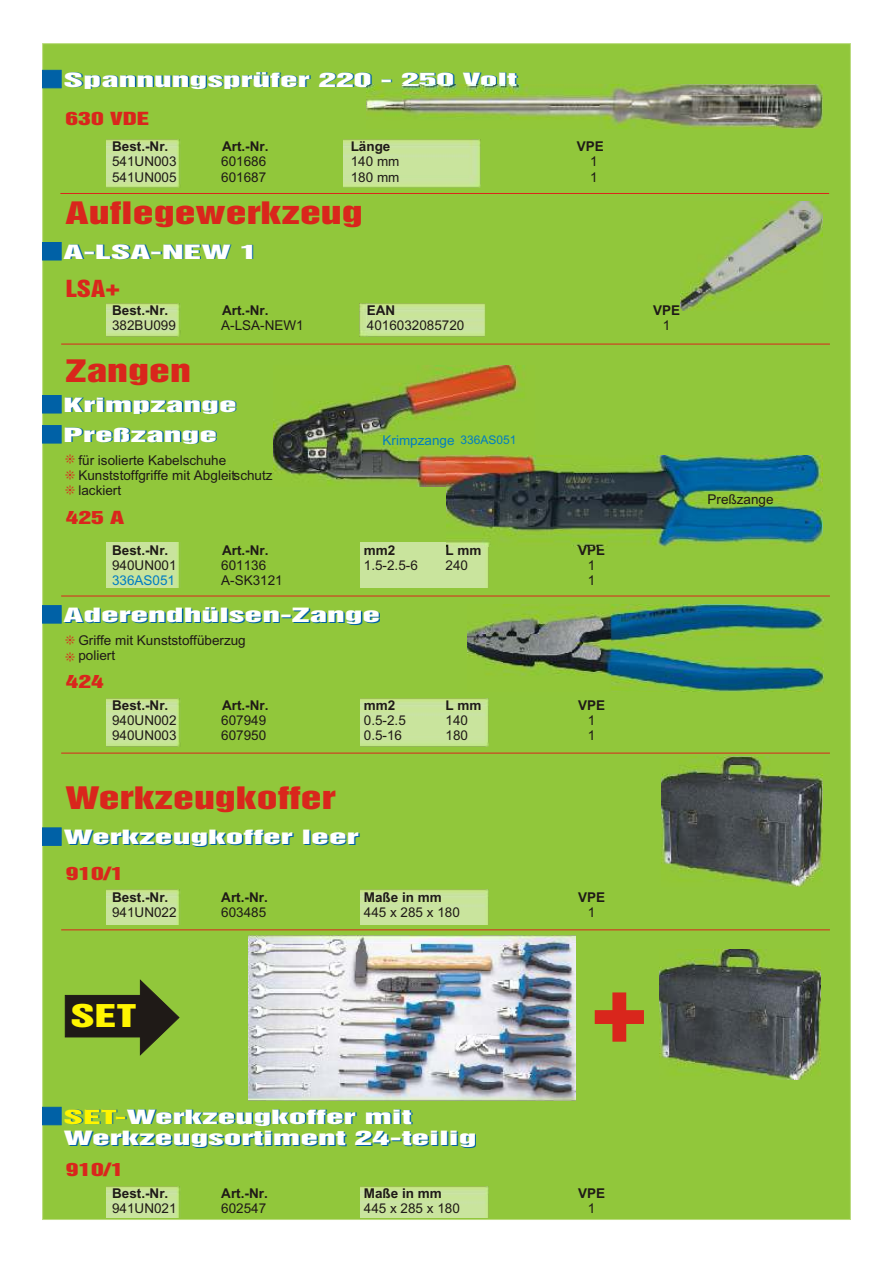
<style>
.page{position:relative;width:894px;height:1263px;background:#fff}
.page>*{position:absolute;margin:0;border:0;box-sizing:border-box;transform-origin:0 0}
.t1{font:97.35px "Switzerland Inserat";color:#d9261c}
.t2{font:28.65px "Switzerland Inserat";color:#fff500;scale:1.53 1}
.t3{font:28.35px "Switzerland Inserat";color:#d9261c;scale:1.48 1}
.t4{font:21.45px "Switzerland Inserat";color:#d9261c;scale:1.18 1}
.t5{font:18px/21.6px "Switzerland Inserat";color:#fff;scale:1.97 1}
.t6{font:16.5px "Switzerland Inserat";color:#d9261c;scale:1.54 1}
.t7{font:13.5px/15.1px "Arial";color:#1f1a17}
.t8{font:700 13.5px "Arial";color:#1f1a17}
.t9{font:13.5px "Arial";color:#007dc2}
.t10{font:12px "Arial";color:#007dc2}
.s1{color:#fff500}
</style>
<div class="page">
<div style="left:42px;top:43px;width:809px;height:1177px;background:#91c73b;border:1px solid #badb7d"></div>
<div style="left:42px;top:425px;width:19px;height:18px;background:#0061a6"></div>
<div style="left:42px;top:605px;width:19px;height:18px;background:#0061a6"></div>
<div style="left:42px;top:828px;width:19px;height:18px;background:#0061a6"></div>
<div style="left:42px;top:1107px;width:19px;height:18px;background:#0061a6"></div>
<hr style="left:61px;top:596px;width:769px;height:1px;background:#d9261c">
<hr style="left:61px;top:753px;width:769px;height:1px;background:#d9261c">
<hr style="left:61px;top:930px;width:769px;height:1px;background:#d9261c">
<div style="left:107px;top:543px;width:72px;height:44px;background:#c9e49d"></div>
<img style="left:107px;top:698px;width:74px;height:49px">
<img style="left:107px;top:890px;width:74px;height:35px">
<img style="left:107px;top:1186px;width:74px;height:32px">
<div style="left:360px;top:543px;width:129px;height:44px;background:#c9e49d"></div>
<img style="left:360px;top:698px;width:129px;height:49px">
<img style="left:360px;top:890px;width:129px;height:35px">
<img style="left:360px;top:1186px;width:129px;height:32px">
<img style="left:468px;top:604px;width:355px;height:88px">
<img style="left:248px;top:936px;width:328px;height:165px">
<div style="left:65px;top:995px;width:76px;height:42px;background:#1f1a17"></div>
<svg style="left:140px;top:980px;width:39px;height:75px"></svg>
<div style="left:42px;top:242px;width:19px;height:18px;background:#0061a6"></div>
<hr style="left:60px;top:193px;width:769px;height:1px;background:#d9261c">
<img style="left:107px;top:304px;width:74px;height:32px">
<img style="left:359px;top:304px;width:126px;height:32px">
<img style="left:680px;top:201px;width:143px;height:110px">
<div style="left:42px;top:70px;width:19px;height:18px;background:#0061a6"></div>
<img style="left:107px;top:139px;width:74px;height:48px">
<img style="left:344px;top:139px;width:136px;height:48px">
<img style="left:367px;top:84px;width:456px;height:45px">
<hr style="left:61px;top:344px;width:769px;height:1px;background:#d9261c">
<img style="left:274px;top:365px;width:251px;height:121px">
<div style="left:42px;top:395px;width:19px;height:18px;background:#0061a6"></div>
<img style="left:446px;top:455px;width:377px;height:92px">
<img style="left:662px;top:757px;width:161px;height:130px">
<img style="left:660px;top:950px;width:161px;height:130px">
<h3 class="t5" style="left:64px;top:70px;width:232px">Spannungsprüfer 220 - 250 Volt</h3>
<p class="t6" style="left:66px;top:111px;width:56px">630 VDE</p>
<p class="t8" style="left:112px;top:142px;width:58px">Best.-Nr.</p>
<p class="t8" style="left:222px;top:142px;width:48px">Art.-Nr.</p>
<p class="t8" style="left:351px;top:142px;width:41px">Länge</p>
<p class="t8" style="left:577px;top:142px;width:29px">VPE</p>
<p class="t7" style="left:112px;top:155px;width:66px">541UN003</p>
<p class="t7" style="left:221px;top:155px;width:47px">601686</p>
<p class="t7" style="left:351px;top:155px;width:50px">140 mm</p>
<p class="t7" style="left:590px;top:155px;width:9px">1</p>
<p class="t7" style="left:112px;top:170px;width:66px">541UN005</p>
<p class="t7" style="left:221px;top:170px;width:47px">601687</p>
<p class="t7" style="left:351px;top:170px;width:50px">180 mm</p>
<p class="t7" style="left:590px;top:170px;width:9px">1</p>
<h3 class="t3" style="left:65px;top:201px;width:202px">Auflegewerkzeug</h3>
<h3 class="t5" style="left:64px;top:242px;width:100px">A-LSA-NEW 1</h3>
<h3 class="t4" style="left:66px;top:279px;width:48px">LSA+</h3>
<p class="t8" style="left:112px;top:305px;width:58px">Best.-Nr.</p>
<p class="t8" style="left:222px;top:305px;width:48px">Art.-Nr.</p>
<p class="t8" style="left:367px;top:305px;width:30px">EAN</p>
<p class="t8" style="left:653px;top:305px;width:29px">VPE</p>
<p class="t7" style="left:112px;top:319px;width:65px">382BU099</p>
<p class="t7" style="left:221px;top:319px;width:84px">A-LSA-NEW1</p>
<p class="t7" style="left:367px;top:319px;width:99px">4016032085720</p>
<p class="t7" style="left:663px;top:319px;width:9px">1</p>
<h3 class="t3" style="left:65px;top:359px;width:86px">Zangen</h3>
<h3 class="t5" style="left:64px;top:395px;width:89px">Krimpzange</h3>
<h3 class="t5" style="left:64px;top:425px;width:79px">Preßzange</h3>
<p class="t7" style="left:78px;top:454px;width:196px">für isolierte Kabelschuhe<br>Kunststoffgriffe mit Abgleitschutz lackiert</p>
<p class="t6" style="left:66px;top:511px;width:40px">425 A</p>
<p class="t9" style="left:383px;top:435px;width:74px">Krimpzange</p>
<p class="t10" style="left:460px;top:436px;width:58px">336AS051</p>
<p class="t8" style="left:112px;top:545px;width:58px">Best.-Nr.</p>
<p class="t8" style="left:222px;top:545px;width:48px">Art.-Nr.</p>
<p class="t8" style="left:364px;top:545px;width:33px">mm2</p>
<p class="t8" style="left:446px;top:545px;width:37px">L mm</p>
<p class="t8" style="left:578px;top:545px;width:29px">VPE</p>
<p class="t7" style="left:112px;top:559px;width:66px">940UN001</p>
<p class="t7" style="left:221px;top:559px;width:47px">601136</p>
<p class="t7" style="left:364px;top:559px;width:56px">1.5-2.5-6</p>
<p class="t7" style="left:446px;top:559px;width:24px">240</p>
<p class="t7" style="left:588px;top:559px;width:9px">1</p>
<p class="t9" style="left:112px;top:575px;width:65px">336AS051</p>
<p class="t7" style="left:221px;top:574px;width:63px">A-SK3121</p>
<p class="t7" style="left:588px;top:574px;width:9px">1</p>
<h3 class="t5" style="left:64px;top:605px;width:162px">Aderendhülsen-Zange</h3>
<p class="t7" style="left:78px;top:634px;width:169px">Griffe mit Kunststoffüberzug poliert</p>
<p class="t6" style="left:66px;top:675px;width:26px">424</p>
<p class="t8" style="left:112px;top:700px;width:58px">Best.-Nr.</p>
<p class="t8" style="left:222px;top:700px;width:48px">Art.-Nr.</p>
<p class="t8" style="left:364px;top:700px;width:33px">mm2</p>
<p class="t8" style="left:446px;top:700px;width:37px">L mm</p>
<p class="t8" style="left:578px;top:700px;width:29px">VPE</p>
<p class="t7" style="left:112px;top:714px;width:66px">940UN002</p>
<p class="t7" style="left:221px;top:714px;width:47px">607949</p>
<p class="t7" style="left:364px;top:714px;width:44px">0.5-2.5</p>
<p class="t7" style="left:446px;top:714px;width:24px">140</p>
<p class="t7" style="left:588px;top:714px;width:9px">1</p>
<p class="t7" style="left:112px;top:729px;width:66px">940UN003</p>
<p class="t7" style="left:221px;top:729px;width:47px">607950</p>
<p class="t7" style="left:364px;top:729px;width:40px">0.5-16</p>
<p class="t7" style="left:446px;top:729px;width:24px">180</p>
<p class="t7" style="left:588px;top:729px;width:9px">1</p>
<h3 class="t3" style="left:65px;top:786px;width:184px">Werkzeugkoffer</h3>
<h3 class="t5" style="left:64px;top:827px;width:151px">Werkzeugkoffer leer</h3>
<p class="t6" style="left:66px;top:866px;width:39px">910/1</p>
<p class="t8" style="left:112px;top:892px;width:58px">Best.-Nr.</p>
<p class="t8" style="left:221px;top:892px;width:48px">Art.-Nr.</p>
<p class="t8" style="left:364px;top:892px;width:80px">Maße in mm</p>
<p class="t8" style="left:578px;top:892px;width:29px">VPE</p>
<p class="t7" style="left:112px;top:906px;width:66px">941UN022</p>
<p class="t7" style="left:221px;top:906px;width:47px">603485</p>
<p class="t7" style="left:364px;top:906px;width:98px">445 x 285 x 180</p>
<p class="t7" style="left:588px;top:906px;width:9px">1</p>
<p class="t7" style="left:708px;top:493px;width:68px">Preßzange</p>
<h2 class="t2" style="left:70px;top:1004px;width:44px">SET</h2>
<h1 class="t1" style="left:590px;top:970px;width:60px">+</h1>
<h3 class="t5" style="left:64px;top:1107px;width:211px"><span class="s1">SET-</span>Werkzeugkoffer mit<br>Werkzeugsortiment 24-teilig</h3>
<p class="t6" style="left:66px;top:1163px;width:39px">910/1</p>
<p class="t8" style="left:112px;top:1188px;width:58px">Best.-Nr.</p>
<p class="t8" style="left:221px;top:1188px;width:48px">Art.-Nr.</p>
<p class="t8" style="left:364px;top:1188px;width:80px">Maße in mm</p>
<p class="t8" style="left:578px;top:1188px;width:29px">VPE</p>
<p class="t7" style="left:112px;top:1202px;width:66px">941UN021</p>
<p class="t7" style="left:221px;top:1202px;width:47px">602547</p>
<p class="t7" style="left:364px;top:1202px;width:98px">445 x 285 x 180</p>
<p class="t7" style="left:588px;top:1202px;width:9px">1</p>
</div>
